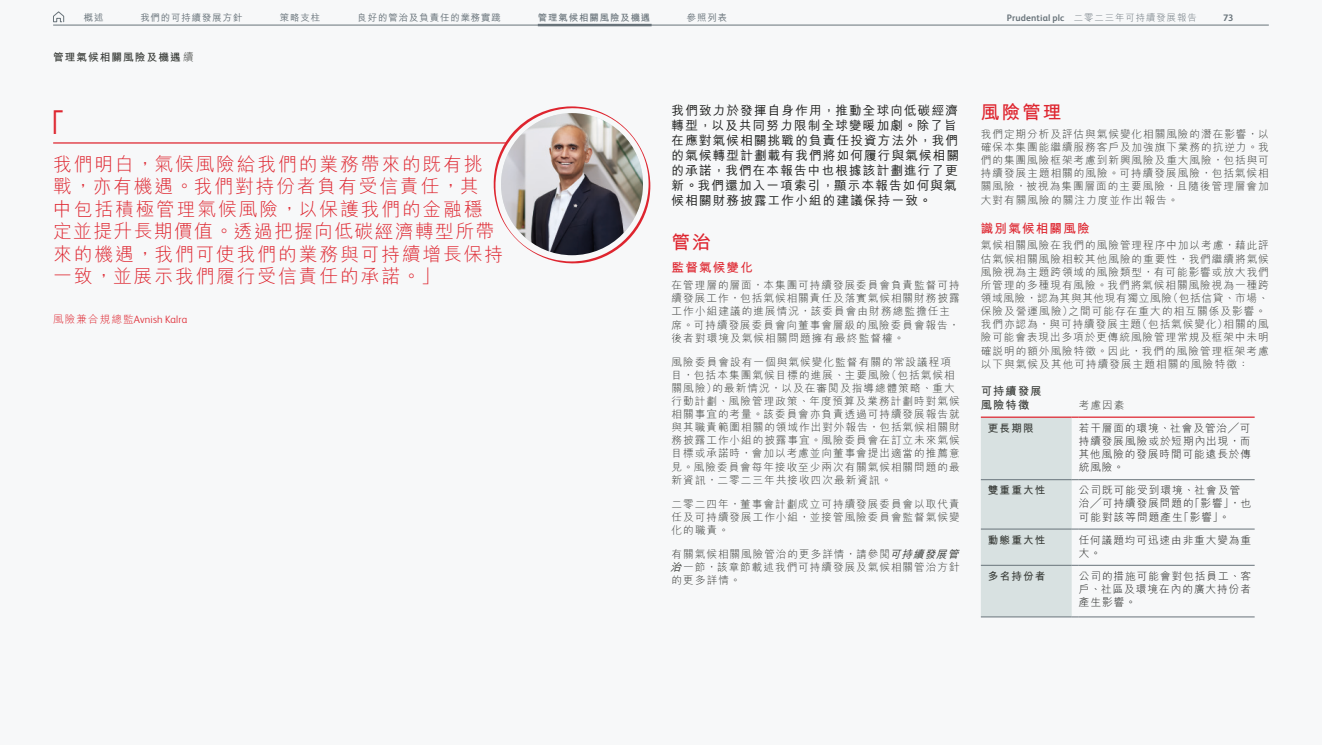
<style>
.page{position:relative;width:1322px;height:745px;background:#fff}
.page>*{position:absolute;margin:0;border:0;box-sizing:border-box;transform-origin:0 0}
.t1{font:800 26.25px "M Hei HK";color:#de252f}
.t2{font:300 18.75px/22.5px "M Hei HK";letter-spacing:.1em;color:#de252f}
.t3{font:700 18.75px "M Hei HK";letter-spacing:.1em;color:#de252f}
.t4{font:500 12.5px/15px "M Hei HK";letter-spacing:.1em;color:#1c1d1b}
.t5{font:700 12.5px "M Hei HK";letter-spacing:.1em;color:#de252f}
.t6{font:700 11.25px/13.8px "M Hei HK";letter-spacing:.1em;color:#373a36}
.t7{font:300 10.62px/13.1px "M Hei HK";letter-spacing:.09em;color:#373a36}
.t8{font:300 10.62px/13.1px "M Hei HK";letter-spacing:.09em;color:#1c1d1b;text-align:justify}
.t9{font:700 10.62px "M Hei HK";letter-spacing:.1em;color:#373a36}
.t10{font:300 10.62px "FS Albert Pro";letter-spacing:.01em;color:#de252f}
.t11{font:500 9.38px "M Hei HK";letter-spacing:.1em;color:#68737a}
.t12{font:700 9.38px "FS Albert Pro";letter-spacing:.01em;color:#68737a}
.t13{font:700 9.38px "M Hei HK";letter-spacing:.1em;color:#68737a}
.s1{font-family:"M Hei HK";font-weight:300}
.s2{font-weight:300}
.s3{font-family:"M Hei HK"}
.s4{font-weight:500;font-style:italic}
</style>
<div class="page">
<div style="left:0;top:0;width:1322px;height:744px;background:#f7f8f9"></div>
<hr style="left:1078px;top:416px;width:176px;height:1px;background:#de252f">
<hr style="left:1078px;top:479px;width:176px;height:1px;background:#68737a">
<hr style="left:1078px;top:528px;width:176px;height:1px;background:#68737a">
<hr style="left:1078px;top:564px;width:176px;height:1px;background:#68737a">
<svg style="left:981px;top:416px;width:97px;height:201px;background:#d8dfdf"></svg>
<hr style="left:1078px;top:616px;width:176px;height:1px;background:#68737a">
<hr style="left:53px;top:142px;width:453px;height:1px;background:#de252f">
<svg style="left:490px;top:106px;width:160px;height:158px"></svg>
<img style="left:501px;top:113px;width:142px;height:142px;border-radius:71px">
<hr style="left:53px;top:25px;width:1216px;height:1px;background:#68737a">
<hr style="left:538px;top:24px;width:113px;height:2px;background:#68737a">
<svg style="left:53px;top:11px;width:11px;height:11px"></svg>
<p class="t11" style="left:84px;top:11px;width:21px">概述</p>
<p class="t11" style="left:140px;top:11px;width:104px">我們的可持續發展方針</p>
<p class="t11" style="left:280px;top:11px;width:42px">策略支柱</p>
<p class="t11" style="left:357px;top:11px;width:145px">良好的管治及負責任的業務實踐</p>
<p class="t13" style="left:538px;top:11px;width:114px">管理氣候相關風險及機遇</p>
<p class="t11" style="left:687px;top:11px;width:42px">參照列表</p>
<p class="t12" style="left:1007px;top:11px;width:191px">Prudential plc <span class="s1">二零二三年可持續發展報告</span></p>
<p class="t12" style="left:1223px;top:11px;width:12px">73</p>
<p class="t9" style="left:53px;top:49px;width:142px">管理氣候相關風險及機遇<span class="s2">續</span></p>
<h1 class="t1" style="left:40px;top:105px;width:28px">「</h1>
<h2 class="t2" style="left:53px;top:152px;width:452px">我們明白，氣候風險給我們的業務帶來的既有挑戰，亦有機遇。我們對持份者負有受信責任，其<br>中包括積極管理氣候風險，以保護我們的金融穩定並提升長期價值。透過把握向低碳經濟轉型所帶來的機遇，我們可使我們的業務與可持續增長保持一致，並展示我們履行受信責任的承諾。」</h2>
<p class="t10" style="left:53px;top:312px;width:136px"><span class="s3">風險兼合規總監</span>Avnish Kalra</p>
<p class="t4" style="left:671px;top:102px;width:289px">我們致力於發揮自身作用，推動全球向低碳經濟轉型，以及共同努力限制全球變暖加劇。除了旨在應對氣候相關挑戰的負責任投資方法外，我們的氣候轉型計劃載有我們將如何履行與氣候相關的承諾，我們在本報告中也根據該計劃進行了更新。我們還加入一項索引，顯示本報告如何與氣候相關財務披露工作小組的建議保持一致。</p>
<h2 class="t3" style="left:671px;top:228px;width:41px">管治</h2>
<p class="t5" style="left:671px;top:258px;width:83px">監督氣候變化</p>
<p class="t7" style="left:671px;top:278px;width:289px">在管理層的層面，本集團可持續發展委員會負責監督可持續發展工作，包括氣候相關責任及落實氣候相關財務披露工作小組建議的進展情況，該委員會由財務總監擔任主席。可持續發展委員會向董事會層級的風險委員會報告，後者對環境及氣候相關問題擁有最終監督權。</p>
<p class="t7" style="left:671px;top:354px;width:289px">風險委員會設有一個與氣候變化監督有關的常設議程項目，包括本集團氣候目標的進展、主要風險（包括氣候相關風險）的最新情況，以及在審閱及指導總體策略、重大行動計劃、風險管理政策、年度預算及業務計劃時對氣候相關事宜的考量。該委員會亦負責透過可持續發展報告就與其職責範圍相關的領域作出對外報告，包括氣候相關財務披露工作小組的披露事宜。風險委員會在訂立未來氣候目標或承諾時，會加以考慮並向董事會提出適當的推薦意見。風險委員會每年接收至少兩次有關氣候相關問題的最新資訊，二零二三年共接收四次最新資訊。</p>
<p class="t7" style="left:671px;top:496px;width:289px;text-align:justify">二零二四年，董事會計劃成立可持續發展委員會以取代責任及可持續發展工作小組，並接管風險委員會監督氣候變化的職責。</p>
<p class="t7" style="left:670px;top:546px;width:293px">有關氣候相關風險管治的更多詳情，請參閱<span class="s4">可持續發展管治</span>一節，該章節載述我們可持續發展及氣候相關管治方針的更多詳情。</p>
<h2 class="t3" style="left:981px;top:99px;width:82px">風險管理</h2>
<p class="t7" style="left:981px;top:127px;width:289px;text-align:justify">我們定期分析及評估與氣候變化相關風險的潛在影響，以確保本集團能繼續服務客戶及加強旗下業務的抗逆力。我們的集團風險框架考慮到新興風險及重大風險，包括與可持續發展主題相關的風險。可持續發展風險，包括氣候相關風險，被視為集團層面的主要風險，且隨後管理層會加大對有關風險的關注力度並作出報告。</p>
<p class="t5" style="left:981px;top:219px;width:110px">識別氣候相關風險</p>
<p class="t7" style="left:981px;top:239px;width:289px">氣候相關風險在我們的風險管理程序中加以考慮，藉此評估氣候相關風險相較其他風險的重要性，我們繼續將氣候風險視為主題跨領域的風險類型，有可能影響或放大我們所管理的多種現有風險。我們將氣候相關風險視為一種跨領域風險，認為其與其他現有獨立風險（包括信貸、市場、保險及營運風險）之間可能存在重大的相互關係及影響。我們亦認為，與可持續發展主題（包括氣候變化）相關的風險可能會表現出多項於更傳統風險管理常規及框架中未明確說明的額外風險特徵。因此，我們的風險管理框架考慮以下與氣候及其他可持續發展主題相關的風險特徵：</p>
<p class="t6" style="left:981px;top:383px;width:62px">可持續發展風險特徵</p>
<p class="t7" style="left:1078px;top:398px;width:47px">考慮因素</p>
<p class="t9" style="left:988px;top:420px;width:47px">更長期限</p>
<p class="t8" style="left:1078px;top:421px;width:174px">若干層面的環境、社會及管治╱可持續發展風險或於短期內出現，而其他風險的發展時間可能遠長於傳統風險。</p>
<p class="t9" style="left:988px;top:482px;width:59px">雙重重大性</p>
<p class="t8" style="left:1078px;top:483px;width:174px;text-align:left">公司既可能受到環境、社會及管治╱可持續發展問題的「影響」，也可能對該等問題產生「影響」。</p>
<p class="t9" style="left:988px;top:531px;width:59px">動態重大性</p>
<p class="t8" style="left:1078px;top:532px;width:174px">任何議題均可迅速由非重大變為重大。</p>
<p class="t9" style="left:988px;top:568px;width:59px">多名持份者</p>
<p class="t8" style="left:1078px;top:569px;width:174px">公司的措施可能會對包括員工、客戶、社區及環境在內的廣大持份者產生影響。</p>
</div>
